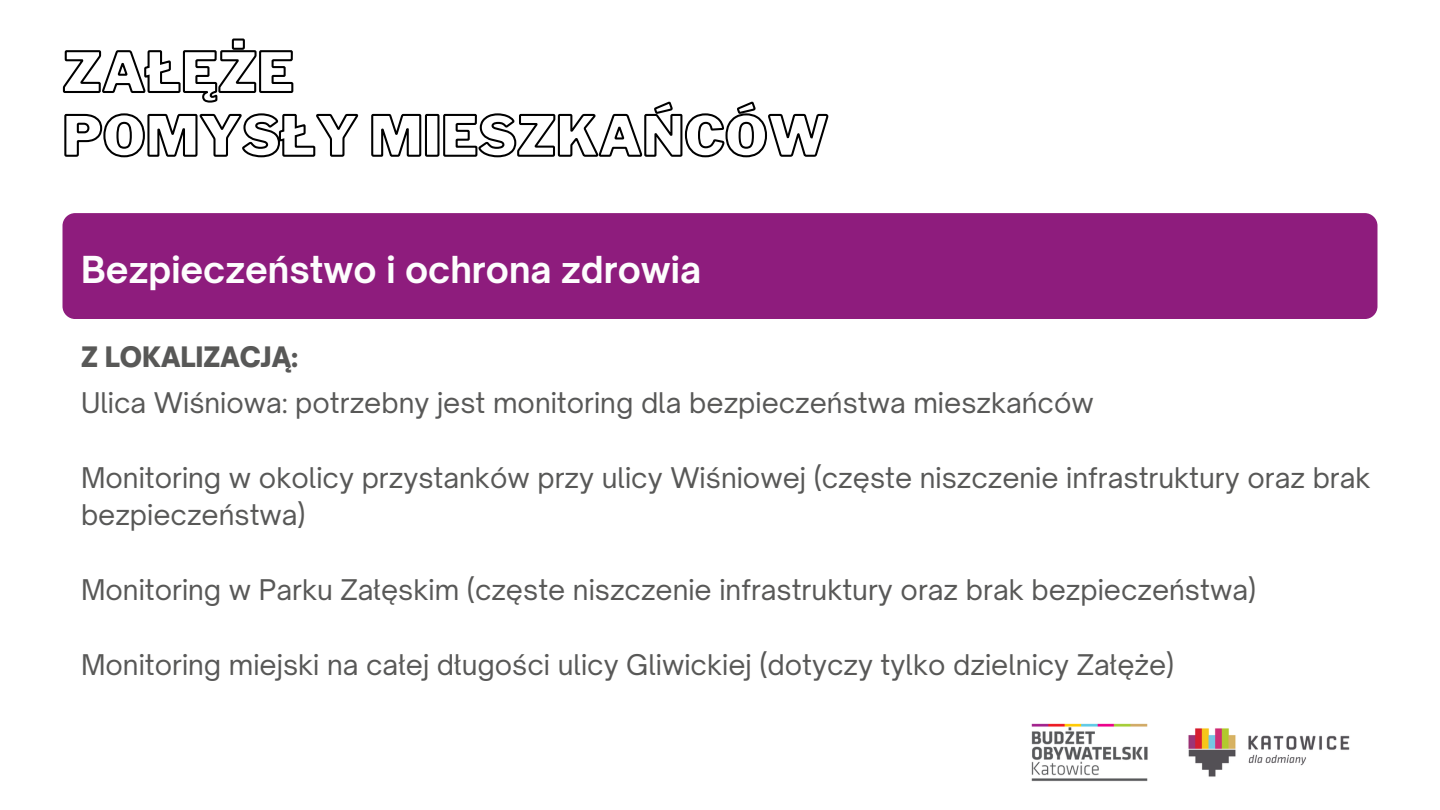
<style>
.page{position:relative;width:1440px;height:810px;background:#fff}
.page>*{position:absolute;margin:0;border:0;box-sizing:border-box;transform-origin:0 0}
.t1{font:700 35.6px "Open Sauce One";color:#fdfdfd}
.t2{font:27.3px/37.5px "Open Sauce One";color:#585857}
.t3{font:900 27px "Open Sauce One";color:#585857}
</style>
<div class="page">
<svg style="left:62px;top:38px;width:767px;height:120px"></svg>
<div style="left:63px;top:213px;width:1314px;height:106px;background:#8e1c7d;border-radius:13px"></div>
<img style="left:1031px;top:723px;width:319px;height:59px">
<h2 class="t1" style="left:81px;top:247px;width:622px">Bezpieczeństwo i ochrona zdrowia</h2>
<p class="t3" style="left:81px;top:340px;width:219px">Z LOKALIZACJĄ:</p>
<h3 class="t2" style="left:81px;top:383px;width:1014px">Ulica Wiśniowa: potrzebny jest monitoring dla bezpieczeństwa mieszkańców</h3>
<p class="t2" style="left:81px;top:458px;width:1291px">Monitoring w okolicy przystanków przy ulicy Wiśniowej (częste niszczenie infrastruktury oraz brak bezpieczeństwa)</p>
<p class="t2" style="left:81px;top:571px;width:1177px">Monitoring w Parku Załęskim (częste niszczenie infrastruktury oraz brak bezpieczeństwa)</p>
<p class="t2" style="left:81px;top:646px;width:1095px">Monitoring miejski na całej długości ulicy Gliwickiej (dotyczy tylko dzielnicy Załęże)</p>
</div>
